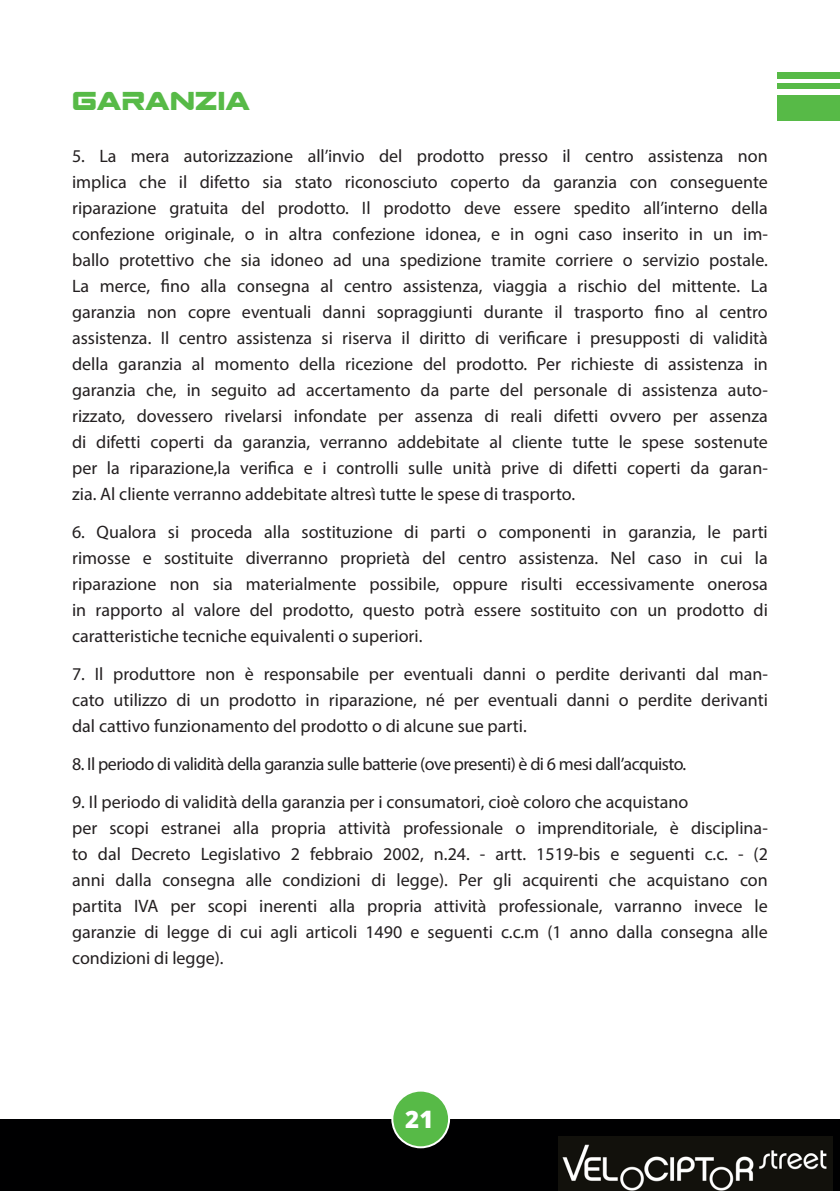
<style>
.page{position:relative;width:840px;height:1191px;background:#fff}
.page>*{position:absolute;margin:0;border:0;box-sizing:border-box;transform-origin:0 0}
.Titolo{font:36px "Space Ranger";color:#57ba47}
.t1{font:800 24px "Open Sans";color:#fff}
.Paragrafo{font:18px/26px "Myriad Pro";color:#231f20;text-align:justify}
.Paragrafo-2{font:18px "Myriad Pro";letter-spacing:-.03em;color:#231f20}
</style>
<div class="page">
<div style="left:0;top:1119px;width:839px;height:72px;background:#000001"></div>
<div style="left:392px;top:1090px;width:57px;height:57px;background:#57ba47;border-radius:50%"></div>
<div style="left:391px;top:1089px;width:59px;height:59px;border:2px solid #fff;border-radius:50%"></div>
<div style="left:776px;top:72px;width:63px;height:48px;background:#57ba47"></div>
<hr style="left:776px;top:79px;width:63px;height:4px;background:#fff">
<div style="left:776px;top:89px;width:63px;height:6px;background:#fff"></div>
<img style="left:558px;top:1136px;width:273px;height:55px">
<p class="Titolo" style="left:72px;top:85px;width:180px">Garanzia</p>
<p class="Paragrafo" style="left:72px;top:143px;width:697px">5. La mera autorizzazione all’invio del prodotto presso il centro assistenza non implica che il difetto sia stato riconosciuto coperto da garanzia con conseguente riparazione gratuita del prodotto. Il prodotto deve essere spedito all’interno della confezione originale, o in altra confezione idonea, e in ogni caso inserito in un im&shy;ballo protettivo che sia idoneo ad una spedizione tramite corriere o servizio postale.<br>La merce, fino alla consegna al centro assistenza, viaggia a rischio del mittente. La garanzia non copre eventuali danni sopraggiunti durante il trasporto fino al centro assistenza. Il centro assistenza si riserva il diritto di verificare i presupposti di validità della garanzia al momento della ricezione del prodotto. Per richieste di assistenza in garanzia che, in seguito ad accertamento da parte del personale di assistenza auto&shy;rizzato, dovessero rivelarsi infondate per assenza di reali difetti ovvero per assenza di difetti coperti da garanzia, verranno addebitate al cliente tutte le spese sostenute per la riparazione,la verifica e i controlli sulle unità prive di difetti coperti da garan&shy;zia. Al cliente verranno addebitate altresì tutte le spese di trasporto.</p>
<p class="Paragrafo" style="left:72px;top:519px;width:697px">6. Qualora si proceda alla sostituzione di parti o componenti in garanzia, le parti rimosse e sostituite diverranno proprietà del centro assistenza. Nel caso in cui la riparazione non sia materialmente possibile, oppure risulti eccessivamente onerosa in rapporto al valore del prodotto, questo potrà essere sostituito con un prodotto di caratteristiche tecniche equivalenti o superiori.</p>
<p class="Paragrafo" style="left:72px;top:661px;width:697px">7. Il produttore non è responsabile per eventuali danni o perdite derivanti dal man&shy;cato utilizzo di un prodotto in riparazione, né per eventuali danni o perdite derivanti dal cattivo funzionamento del prodotto o di alcune sue parti.</p>
<p class="Paragrafo-2" style="left:72px;top:753px;width:615px">8. Il periodo di validità della garanzia sulle batterie (ove presenti) è di 6 mesi dall’acquisto.</p>
<p class="Paragrafo" style="left:72px;top:789px;width:617px">9. Il periodo di validità della garanzia per i consumatori, cioè coloro che acquistano</p>
<p class="Paragrafo" style="left:72px;top:815px;width:697px">per scopi estranei alla propria attività professionale o imprenditoriale, è disciplina&shy;to dal Decreto Legislativo 2 febbraio 2002, n.24. - artt. 1519-bis e seguenti c.c. - (2 anni dalla consegna alle condizioni di legge). Per gli acquirenti che acquistano con partita IVA per scopi inerenti alla propria attività professionale, varranno invece le garanzie di legge di cui agli articoli 1490 e seguenti c.c.m (1 anno dalla consegna alle condizioni di legge).</p>
<h2 class="t1" style="left:405px;top:1101px;width:30px">21</h2>
</div>
